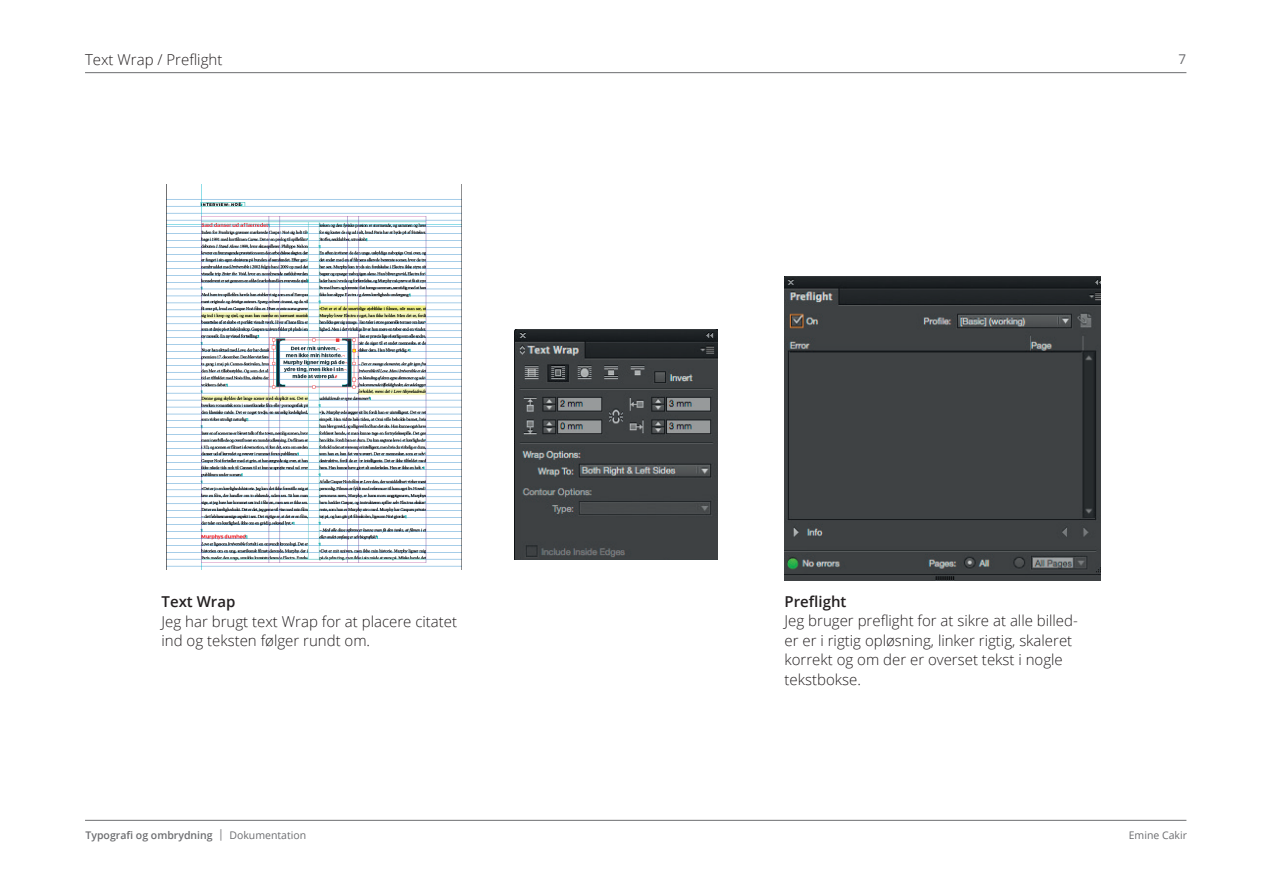
<style>
.page{position:relative;width:1263px;height:893px;background:#fff}
.page>*{position:absolute;margin:0;border:0;box-sizing:border-box;transform-origin:0 0}
.t1{font:300 15px/19.5px "Open Sans";color:#231f20}
.t2{font:600 15px "Open Sans";color:#231f20}
.t3{font:13.5px "Open Sans";color:#6c6d70}
.t4{font:600 10.5px "Open Sans";color:#6c6d70}
.t5{font:10.5px "Open Sans";color:#6c6d70}
.s1{font-weight:400;font-size:11.55px}
.s2{font-weight:400}
</style>
<div class="page">
<hr style="left:85px;top:820px;width:1101px;height:1px;background:#6c6d70">
<hr style="left:85px;top:72px;width:1101px;height:1px;background:#6c6d70">
<img style="left:166px;top:184px;width:295px;height:385px">
<img style="left:784px;top:277px;width:316px;height:303px">
<img style="left:514px;top:330px;width:203px;height:230px">
<p class="t1" style="left:85px;top:50px;width:139px">Text Wrap / Preflight</p>
<p class="t2" style="left:162px;top:591px;width:75px">Text Wrap</p>
<p class="t1" style="left:162px;top:611px;width:297px">Jeg har brugt text Wrap for at placere citatet ind og teksten følger rundt om.</p>
<p class="t3" style="left:1178px;top:50px;width:9px">7</p>
<p class="t2" style="left:784px;top:591px;width:63px">Preflight</p>
<p class="t1" style="left:784px;top:611px;width:295px">Jeg bruger preflight for at sikre at alle billed&shy;er er i rigtig opløsning, linker rigtig, skaleret korrekt og om der er overset tekst i nogle tekstbokse.</p>
<p class="t4" style="left:85px;top:828px;width:222px">Typografi og ombrydning <span class="s1">|</span> <span class="s2">Dokumentation</span></p>
<p class="t5" style="left:1129px;top:828px;width:60px">Emine Cakir</p>
</div>
